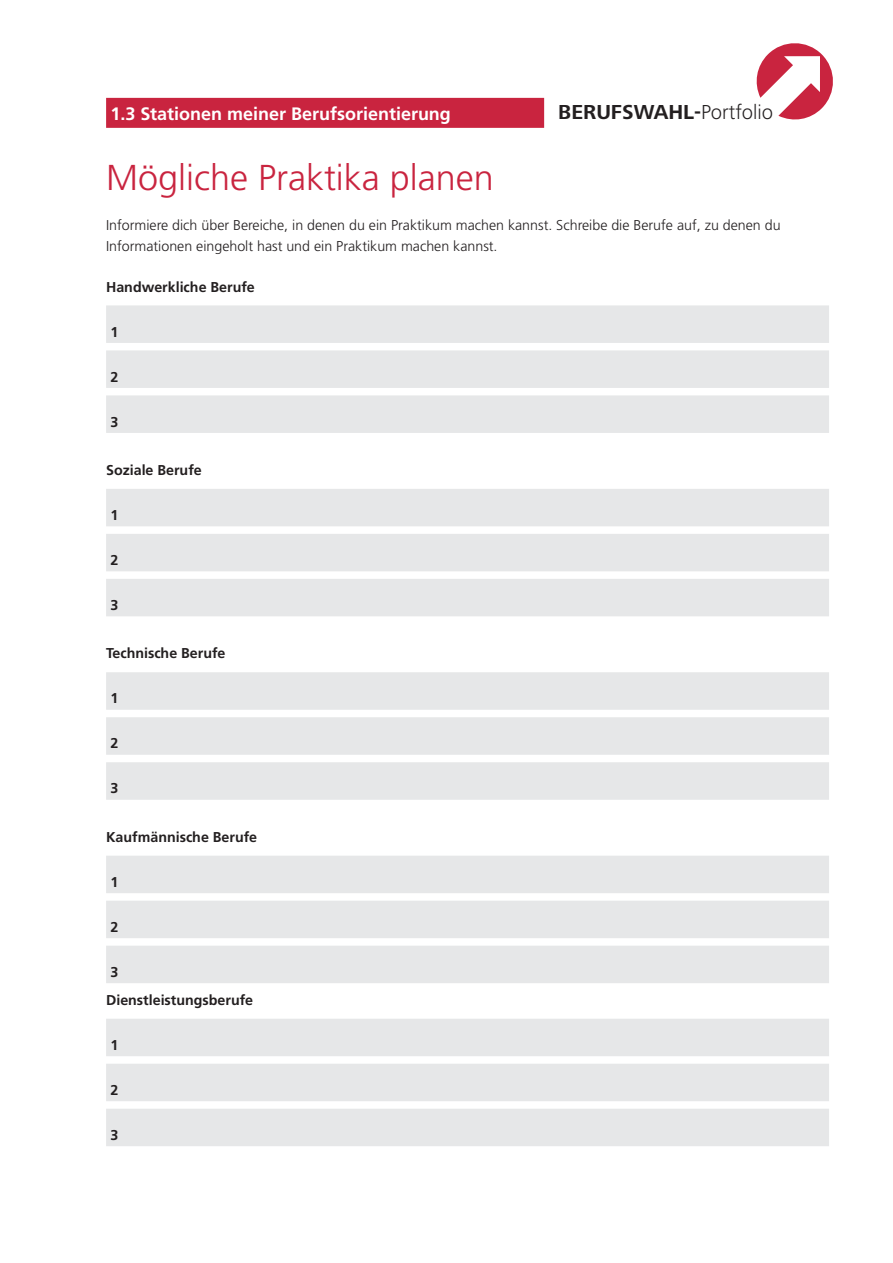
<style>
.page{position:relative;width:893px;height:1263px;background:#fff}
.page>*{position:absolute;margin:0;border:0;box-sizing:border-box;transform-origin:0 0}
.t1{font:300 36px "Frutiger";color:#c9243f}
.t2{font:700 21px "Frutiger Next Pro";color:#231f20}
.t3{font:700 18px "Frutiger";color:#fff}
.t4{font:300 14.25px/20.4px "Frutiger";color:#231f20}
.t5{font:700 14.25px/28px "Frutiger";color:#231f20}
.s1{font-weight:300}
</style>
<div class="page">
<div style="left:106px;top:305px;width:723px;height:38px;background:#e6e7e8"></div>
<div style="left:106px;top:350px;width:723px;height:38px;background:#e6e7e8"></div>
<div style="left:106px;top:395px;width:723px;height:38px;background:#e6e7e8"></div>
<div style="left:106px;top:489px;width:723px;height:37px;background:#e6e7e8"></div>
<div style="left:106px;top:534px;width:723px;height:37px;background:#e6e7e8"></div>
<div style="left:106px;top:579px;width:723px;height:37px;background:#e6e7e8"></div>
<div style="left:106px;top:672px;width:723px;height:38px;background:#e6e7e8"></div>
<div style="left:106px;top:717px;width:723px;height:38px;background:#e6e7e8"></div>
<div style="left:106px;top:762px;width:723px;height:38px;background:#e6e7e8"></div>
<div style="left:106px;top:856px;width:723px;height:37px;background:#e6e7e8"></div>
<div style="left:106px;top:901px;width:723px;height:37px;background:#e6e7e8"></div>
<div style="left:106px;top:946px;width:723px;height:37px;background:#e6e7e8"></div>
<div style="left:106px;top:1019px;width:723px;height:37px;background:#e6e7e8"></div>
<div style="left:106px;top:1064px;width:723px;height:37px;background:#e6e7e8"></div>
<div style="left:106px;top:1109px;width:723px;height:37px;background:#e6e7e8"></div>
<div style="left:106px;top:98px;width:438px;height:30px;background:#c9243f"></div>
<p class="t3" style="left:110px;top:107px;width:342px">1.3 Stationen meiner Berufsorientierung</p>
<h2 class="t2" style="left:558px;top:99px;width:216px">BERUFSWAHL-<span class="s1">Portfolio</span></h2>
<h1 class="t1" style="left:106px;top:163px;width:389px">Mögliche Praktika planen</h1>
<p class="t4" style="left:106px;top:216px;width:676px">Informiere dich über Bereiche, in denen du ein Praktikum machen kannst. Schreibe die Berufe auf, zu denen du<br>Informationen eingeholt hast und ein Praktikum machen kannst.</p>
<p class="t5" style="left:106px;top:274px;width:150px">Handwerkliche Berufe</p>
<p class="t5" style="left:110px;top:319px;width:9px">1</p>
<p class="t5" style="left:110px;top:364px;width:9px">2</p>
<p class="t5" style="left:110px;top:409px;width:9px">3</p>
<p class="t5" style="left:106px;top:457px;width:97px">Soziale Berufe</p>
<p class="t5" style="left:110px;top:502px;width:9px">1</p>
<p class="t5" style="left:110px;top:547px;width:9px">2</p>
<p class="t5" style="left:110px;top:592px;width:9px">3</p>
<p class="t5" style="left:106px;top:641px;width:121px">Technische Berufe</p>
<p class="t5" style="left:110px;top:686px;width:9px">1</p>
<p class="t5" style="left:110px;top:731px;width:9px">2</p>
<p class="t5" style="left:110px;top:776px;width:9px">3</p>
<p class="t5" style="left:106px;top:824px;width:153px">Kaufmännische Berufe</p>
<p class="t5" style="left:110px;top:869px;width:9px">1</p>
<p class="t5" style="left:110px;top:914px;width:9px">2</p>
<p class="t5" style="left:106px;top:959px;width:149px">3<br>Dienstleistungsberufe</p>
<p class="t5" style="left:110px;top:1032px;width:9px">1</p>
<p class="t5" style="left:110px;top:1077px;width:9px">2</p>
<p class="t5" style="left:110px;top:1122px;width:9px">3</p>
</div>
